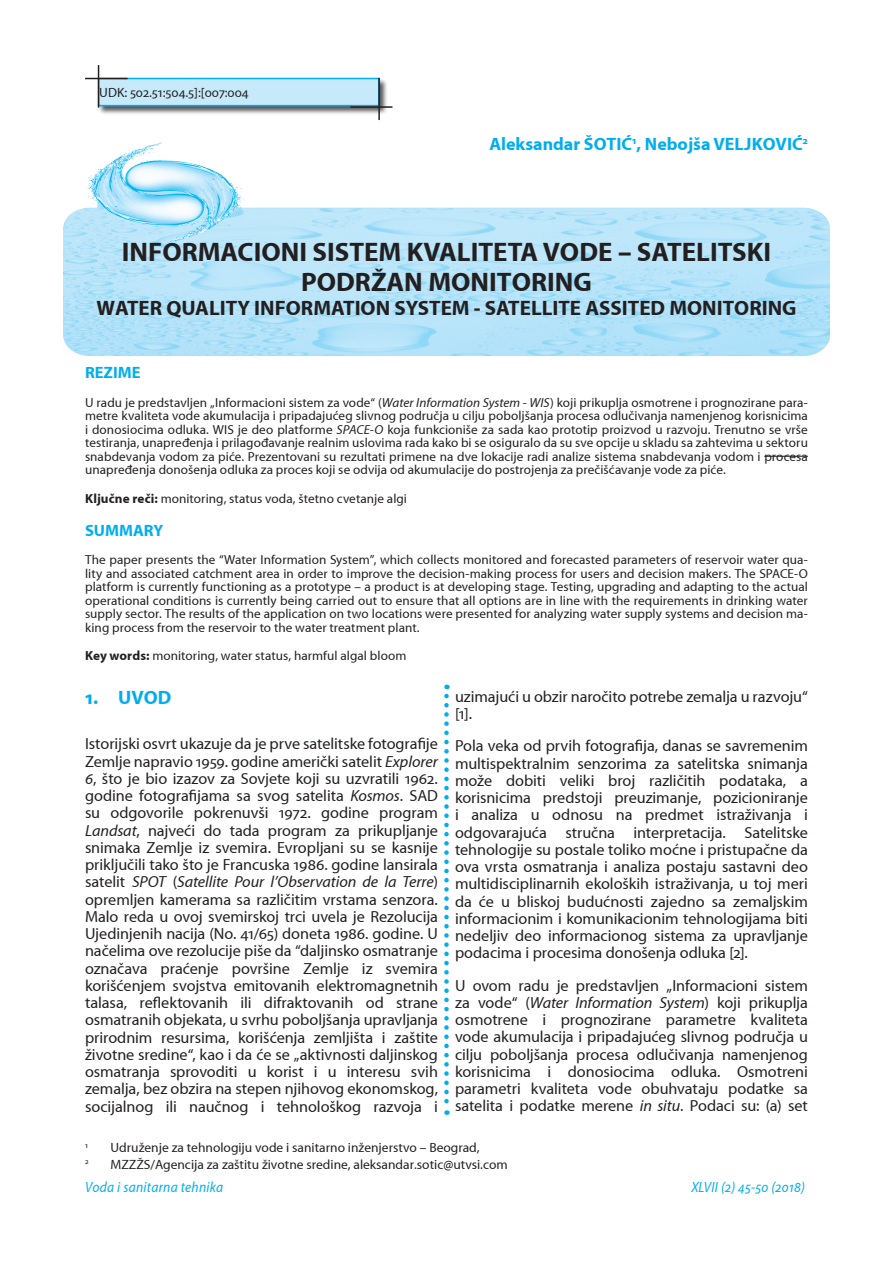
<style>
.page{position:relative;width:893px;height:1263px;background:#fff}
.page>*{position:absolute;margin:0;border:0;box-sizing:border-box;transform-origin:0 0}
.t1{font:700 27px/30px "X Myriad Pro";color:#231f20;text-align:center}
.t2{font:700 21px "X Myriad Pro";color:#231f20}
.t3{font:700 19.5px "X Myriad Pro";color:#00aeef}
.t4{font:700 18px "X Myriad Pro";color:#00aeef}
.t5{font:700 16.5px "X Myriad Pro";color:#00aeef}
.t6{font:16.2px/17.2px "X Myriad Pro";letter-spacing:-.005em;color:#231f20;text-align:justify}
.t7{font:italic 15px "X Myriad Pro";letter-spacing:.02em;color:#00aeef;scale:.9 1}
.t8{font:13.5px "X Myriad Pro";color:#231f20}
.t9{font:13.2px/13.5px "X Myriad Pro";letter-spacing:.005em;color:#231f20;text-align:justify}
.t10{font:7.8px "X Myriad Pro";color:#040503}
.t11{font:7.8px "X Myriad Pro";color:#231f20}
.s1{font-style:italic}
.s2{font-weight:700}
</style>
<div class="page">
<img style="left:64px;top:142px;width:765px;height:214px">
<hr style="left:764px;top:456px;width:44px;height:1px;background:#231f20">
<svg style="left:444px;top:696px;width:5px;height:419px"></svg>
<div style="left:98px;top:77px;width:290px;height:38px;background:#231f20;opacity:.75"></div>
<div style="left:99px;top:78px;width:280px;height:28px;background:#c6eafa"></div>
<div style="left:98px;top:78px;width:281px;height:28px;border:2px solid #00aeef"></div>
<hr style="left:85px;top:78px;width:43px;height:1px;background:#231f20">
<hr style="left:98px;top:65px;width:1px;height:43px;background:#231f20">
<hr style="left:350px;top:106px;width:42px;height:2px;background:#231f20">
<hr style="left:378px;top:78px;width:2px;height:42px;background:#231f20">
<p class="t8" style="left:99px;top:85px;width:151px">UDK: 502.51:504.5]:[007:004</p>
<p class="t4" style="left:489px;top:133px;width:320px">Aleksandar ŠOTIĆ<sup>1</sup>, Nebojša VELJKOVIĆ<sup>2</sup></p>
<h1 class="t1" style="left:122px;top:238px;width:651px">INFORMACIONI SISTEM KVALITETA VODE – SATELITSKI<br>PODRŽAN MONITORING</h1>
<p class="t2" style="left:96px;top:297px;width:702px">WATER QUALITY INFORMATION SYSTEM - SATELLITE ASSITED MONITORING</p>
<p class="t5" style="left:85px;top:363px;width:57px">REZIME</p>
<p class="t9" style="left:85px;top:396px;width:724px">U radu je predstavljen „Informacioni sistem za vode“ (<span class="s1">Water Information System - WIS</span>) koji prikuplja osmotrene i prognozirane para&shy;metre kvaliteta vode akumulacija i pripadajućeg slivnog područja u cilju poboljšanja procesa odlučivanja namenjenog korisnicima i donosiocima odluka. WIS je deo platforme <span class="s1">SPACE-O</span> koja funkcioniše za sada kao prototip proizvod u razvoju. Trenutno se vrše testiranja, unapređenja i prilagođavanje realnim uslovima rada kako bi se osiguralo da su sve opcije u skladu sa zahtevima u sektoru snabdevanja vodom za piće. Prezentovani su rezultati primene na dve lokacije radi analize sistema snabdevanja vodom i procesa unapređenja donošenja odluka za proces koji se odvija od akumulacije do postrojenja za prečišćavanje vode za piće.</p>
<p class="t9" style="left:85px;top:492px;width:323px"><span class="s2">Ključne reči:</span> monitoring, status voda, štetno cvetanje algi</p>
<p class="t5" style="left:85px;top:521px;width:80px">SUMMARY</p>
<p class="t9" style="left:85px;top:553px;width:724px">The paper presents the “Water Information System”, which collects monitored and forecasted parameters of reservoir water qua&shy;lity and associated catchment area in order to improve the decision-making process for users and decision makers. The SPACE-O platform is currently functioning as a prototype – a product is at developing stage. Testing, upgrading and adapting to the actual operational conditions is currently being carried out to ensure that all options are in line with the requirements in drinking water supply sector. The results of the application on two locations were presented for analyzing water supply systems and decision ma&shy;king process from the reservoir to the water treatment plant.</p>
<p class="t9" style="left:85px;top:649px;width:323px"><span class="s2">Key words:</span> monitoring, water status, harmful algal bloom</p>
<p class="t6" style="left:455px;top:688px;width:354px">uzimajući u obzir naročito potrebe zemalja u razvoju“ [1].</p>
<p class="t6" style="left:455px;top:737px;width:354px">Pola veka od prvih fotografija, danas se savremenim multispektralnim senzorima za satelitska snimanja može dobiti veliki broj različitih podataka, a korisnicima predstoji preuzimanje, pozicioniranje i analiza u odnosu na predmet istraživanja i odgovarajuća stručna interpretacija. Satelitske tehnologije su postale toliko moćne i pristupačne da ova vrsta osmatranja i analiza postaju sastavni deo multidisciplinarnih ekoloških istraživanja, u toj meri da će u bliskoj budućnosti zajedno sa zemaljskim informacionim i komunikacionim tehnologijama biti nedeljiv deo informacionog sistema za upravljanje podacima i procesima donošenja odluka [2].</p>
<p class="t6" style="left:455px;top:977px;width:354px">U ovom radu je predstavljen „Informacioni sistem za vode“ (<span class="s1">Water Information System</span>) koji prikuplja osmotrene i prognozirane parametre kvaliteta vode akumulacija i pripadajućeg slivnog područja u cilju poboljšanja procesa odlučivanja namenjenog korisnicima i donosiocima odluka. Osmotreni parametri kvaliteta vode obuhvataju podatke sa satelita i podatke merene <span class="s1">in situ</span>. Podaci su: (a) set</p>
<p class="t3" style="left:85px;top:687px;width:88px">1. UVOD</p>
<p class="t6" style="left:85px;top:735px;width:354px">Istorijski osvrt ukazuje da je prve satelitske fotografije Zemlje napravio 1959. godine američki satelit <span class="s1">Explorer 6</span>, što je bio izazov za Sovjete koji su uzvratili 1962. godine fotografijama sa svog satelita <span class="s1">Kosmos</span>. SAD su odgovorile pokrenuvši 1972. godine program <span class="s1">Landsat</span>, najveći do tada program za prikupljanje snimaka Zemlje iz svemira. Evropljani su se kasnije priključili tako što je Francuska 1986. godine lansirala satelit <span class="s1">SPOT</span> (<span class="s1">Satellite Pour l’Observation de la Terre</span>) opremljen kamerama sa različitim vrstama senzora.<br>Malo reda u ovoj svemirskoj trci uvela je Rezolucija Ujedinjenih nacija (No. 41/65) doneta 1986. godine. U načelima ove rezolucije piše da “daljinsko osmatranje označava praćenje površine Zemlje iz svemira korišćenjem svojstva emitovanih elektromagnetnih talasa, reflektovanih ili difraktovanih od strane osmatranih objekata, u svrhu poboljšanja upravljanja prirodnim resursima, korišćenja zemljišta i zaštite životne sredine“, kao i da će se „aktivnosti daljinskog osmatranja sprovoditi u korist i u interesu svih zemalja, bez obzira na stepen njihovog ekonomskog, socijalnog ili naučnog i tehnološkog razvoja i</p>
<p class="t10" style="left:85px;top:1141px;width:4px">1</p>
<p class="t8" style="left:111px;top:1140px;width:371px">Udruženje za tehnologiju vode i sanitarno inženjerstvo – Beograd,</p>
<p class="t11" style="left:85px;top:1157px;width:5px">2</p>
<p class="t8" style="left:111px;top:1157px;width:399px">MZZŽS/Agencija za zaštitu životne sredine, aleksandar.sotic@utvsi.com</p>
<p class="t7" style="left:85px;top:1178px;width:155px">Voda i sanitarna tehnika</p>
<p class="t7" style="left:691px;top:1178px;width:128px">XLVII (2) 45-50 (2018)</p>
</div>
